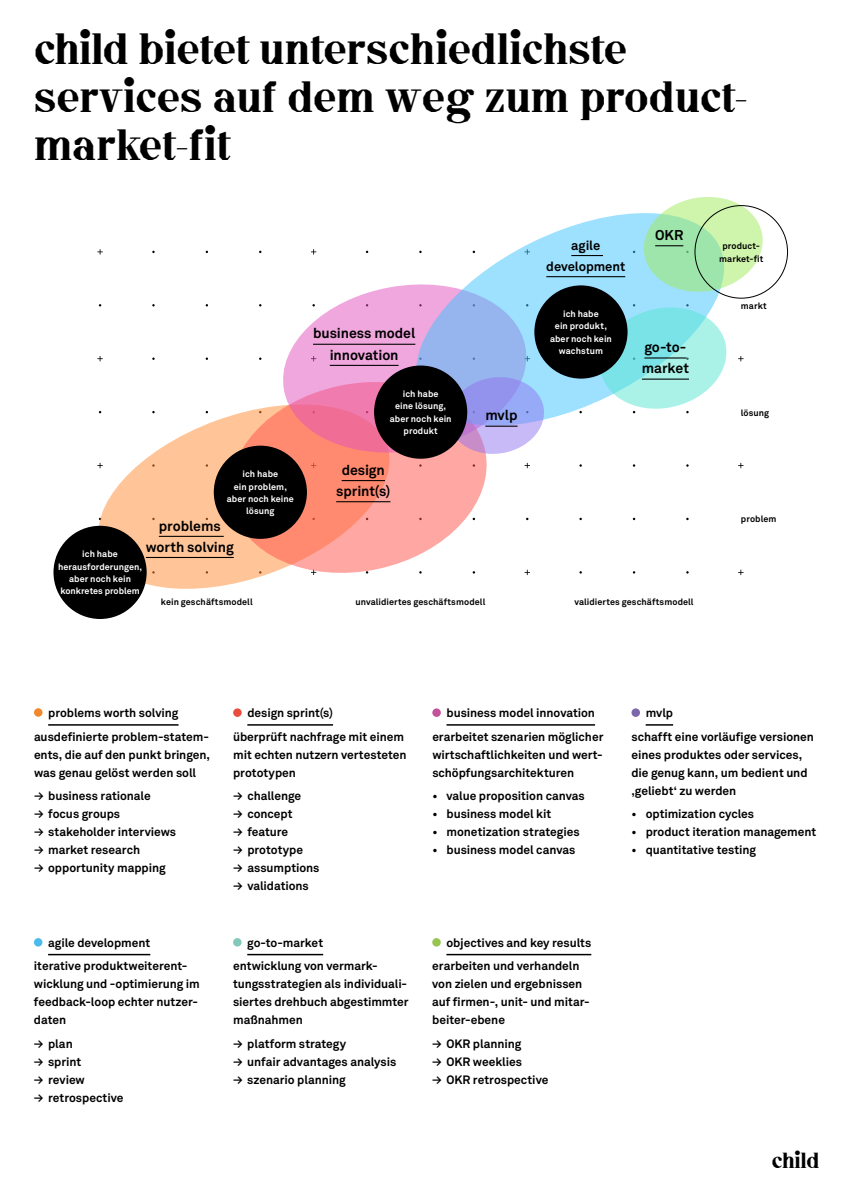
<style>
.page{position:relative;width:842px;height:1191px;background:#fff}
.page>*{position:absolute;margin:0;border:0;box-sizing:border-box;transform-origin:0 0}
.t1{font:40px/48px "Child Display";letter-spacing:-.01em;color:#000}
.t2{font:20px "Child Display";letter-spacing:-.025em;color:#000}
.t3{font:700 14.1px/21.1px "Akkurat Pro";letter-spacing:-.005em;color:#000;text-align:center}
.t4{font:700 13px/21.1px "Akkurat Pro";letter-spacing:-.005em;color:#000;text-align:center}
.t5{font:700 12px/18px "Akkurat Pro";letter-spacing:-.005em;color:#000}
.t6{font:700 9px/12.3px "Akkurat Pro";letter-spacing:.01em;color:#fff;text-align:center}
.t7{font:700 9px/12.3px "Akkurat Pro";letter-spacing:.01em;color:#000;text-align:center}
</style>
<div class="page">
<svg style="left:311px;top:249px;width:5px;height:5px"></svg>
<svg style="left:97px;top:249px;width:6px;height:5px"></svg>
<svg style="left:97px;top:356px;width:6px;height:5px"></svg>
<svg style="left:525px;top:463px;width:5px;height:5px"></svg>
<svg style="left:738px;top:463px;width:5px;height:5px"></svg>
<svg style="left:525px;top:570px;width:5px;height:5px"></svg>
<svg style="left:738px;top:570px;width:5px;height:5px"></svg>
<hr style="left:48px;top:724px;width:131px;height:1px;background:#000">
<div style="left:34px;top:708px;width:9px;height:8px;background:#f1882c;border-radius:50%"></div>
<hr style="left:247px;top:724px;width:86px;height:1px;background:#000">
<div style="left:233px;top:708px;width:9px;height:9px;background:#ea4c3d;border-radius:50%"></div>
<svg style="left:646px;top:724px;width:27px;height:1px"></svg>
<div style="left:631px;top:708px;width:9px;height:9px;background:#7d67ab;border-radius:50%"></div>
<hr style="left:48px;top:953px;width:102px;height:2px;background:#000">
<div style="left:34px;top:938px;width:8px;height:8px;background:#4bbbec;border-radius:50%"></div>
<hr style="left:247px;top:953px;width:76px;height:2px;background:#000">
<div style="left:233px;top:938px;width:9px;height:8px;background:#83c9b9;border-radius:50%"></div>
<hr style="left:446px;top:953px;width:145px;height:2px;background:#000">
<div style="left:432px;top:938px;width:9px;height:8px;background:#98c450;border-radius:50%"></div>
<hr style="left:446px;top:724px;width:149px;height:1px;background:#000">
<div style="left:432px;top:708px;width:9px;height:9px;background:#c2539a;border-radius:50%"></div>
<svg style="left:86px;top:411px;width:145px;height:189px;fill:#ffc598"></svg>
<svg style="left:221px;top:406px;width:266px;height:178px"></svg>
<svg style="left:276px;top:286px;width:211px;height:175px"></svg>
<svg style="left:400px;top:219px;width:195px;height:200px"></svg>
<svg style="left:446px;top:373px;width:101px;height:84px"></svg>
<hr style="left:313px;top:344px;width:102px;height:1px;background:#000">
<hr style="left:330px;top:365px;width:69px;height:1px;background:#000">
<hr style="left:571px;top:255px;width:32px;height:1px;background:#000">
<hr style="left:546px;top:276px;width:79px;height:1px;background:#000">
<hr style="left:485px;top:425px;width:32px;height:2px;background:#000">
<hr style="left:159px;top:536px;width:65px;height:1px;background:#000">
<hr style="left:146px;top:557px;width:88px;height:1px;background:#000">
<hr style="left:342px;top:480px;width:43px;height:1px;background:#000">
<hr style="left:336px;top:501px;width:54px;height:1px;background:#000">
<svg style="left:595px;top:197px;width:172px;height:217px"></svg>
<div style="left:374px;top:365px;width:93px;height:94px;background:#000;border-radius:50%"></div>
<div style="left:534px;top:285px;width:93px;height:93px;background:#000;border-radius:50%"></div>
<div style="left:214px;top:445px;width:93px;height:94px;background:#000;border-radius:50%"></div>
<div style="left:53px;top:526px;width:94px;height:93px;background:#000;border-radius:50%"></div>
<h1 class="t1" style="left:34px;top:28px;width:715px">child bietet unterschiedlichste<br>Services auf dem Weg zum Product-<br>Market-Fit</h1>
<p class="t6" style="left:227px;top:468px;width:69px">ich habe<br>ein problem, aber noch keine lösung</p>
<p class="t3" style="left:313px;top:323px;width:104px">business model innovation</p>
<p class="t6" style="left:390px;top:388px;width:63px">ich habe<br>eine lösung, aber noch kein produkt</p>
<p class="t3" style="left:336px;top:459px;width:56px">design sprint(s)</p>
<p class="t3" style="left:485px;top:405px;width:34px">mvlp</p>
<p class="t4" style="left:546px;top:234px;width:80px">agile development</p>
<p class="t6" style="left:550px;top:308px;width:63px">ich habe<br>ein produkt, aber noch kein wachstum</p>
<p class="t3" style="left:655px;top:224px;width:30px">OKR</p>
<p class="t3" style="left:642px;top:336px;width:49px;text-align:left">go-to&shy;market</p>
<p class="t3" style="left:146px;top:515px;width:89px">problems worth solving</p>
<p class="t6" style="left:58px;top:548px;width:86px">ich habe herausforderungen, aber noch kein konkretes problem</p>
<p class="t7" style="left:161px;top:595px;width:93px">kein geschäftsmodell</p>
<p class="t7" style="left:355px;top:595px;width:131px">unvalidiertes geschäftsmodell</p>
<p class="t7" style="left:574px;top:595px;width:121px">validiertes geschäftsmodell</p>
<p class="t7" style="left:719px;top:240px;width:46px">product&shy;market-fit</p>
<p class="t7" style="left:741px;top:299px;width:27px">markt</p>
<p class="t7" style="left:741px;top:406px;width:30px">lösung</p>
<p class="t7" style="left:741px;top:513px;width:37px">problem</p>
<p class="t5" style="left:34px;top:700px;width:176px;line-height:23.7px;text-indent:14px">problems worth solving ausdefinierte problem-statem-</p>
<p class="t5" style="left:34px;top:745px;width:177px">ents, die auf den punkt bringen, was genau gelöst werden soll</p>
<p class="t5" style="left:34px;top:787px;width:118px">→ business rationale</p>
<p class="t5" style="left:34px;top:805px;width:88px">→ focus groups</p>
<p class="t5" style="left:34px;top:823px;width:144px">→ stakeholder interviews</p>
<p class="t5" style="left:34px;top:841px;width:108px">→ market research</p>
<p class="t5" style="left:34px;top:859px;width:133px">→ opportunity mapping</p>
<p class="t5" style="left:34px;top:930px;width:155px;line-height:23.7px;text-indent:14px">agile development iterative produktweiterent-</p>
<p class="t5" style="left:34px;top:975px;width:167px">wicklung und -optimierung im feedback-loop echter nutzer&shy;daten</p>
<p class="t5" style="left:34px;top:1034px;width:40px">→ plan</p>
<p class="t5" style="left:34px;top:1052px;width:49px">→ sprint</p>
<p class="t5" style="left:34px;top:1070px;width:52px">→ review</p>
<p class="t5" style="left:34px;top:1088px;width:91px">→ retrospective</p>
<p class="t5" style="left:233px;top:700px;width:172px;line-height:23.7px;text-indent:14px">design sprint(s)<br>überprüft nachfrage mit einem</p>
<p class="t5" style="left:233px;top:745px;width:175px">mit echten nutzern vertesteten prototypen</p>
<p class="t5" style="left:233px;top:787px;width:70px">→ challenge</p>
<p class="t5" style="left:233px;top:805px;width:61px">→ concept</p>
<p class="t5" style="left:233px;top:823px;width:57px">→ feature</p>
<p class="t5" style="left:233px;top:841px;width:71px">→ prototype</p>
<p class="t5" style="left:233px;top:859px;width:88px">→ assumptions</p>
<p class="t5" style="left:233px;top:877px;width:77px">→ validations</p>
<p class="t5" style="left:233px;top:930px;width:146px;line-height:23.7px;text-indent:14px">go-to-market entwicklung von vermark-</p>
<p class="t5" style="left:233px;top:975px;width:177px">tungsstrategien als individuali&shy;siertes drehbuch abgestimmter maßnahmen</p>
<p class="t5" style="left:233px;top:1034px;width:115px">→ platform strategy</p>
<p class="t5" style="left:233px;top:1052px;width:165px">→ unfair advantages analysis</p>
<p class="t5" style="left:233px;top:1070px;width:114px">→ szenario planning</p>
<p class="t5" style="left:432px;top:700px;width:173px;line-height:23.7px;text-align:center">business model innovation erarbeitet szenarien möglicher</p>
<p class="t5" style="left:432px;top:745px;width:172px">wirtschaftlichkeiten und wert&shy;schöpfungsarchitekturen</p>
<p class="t5" style="left:432px;top:787px;width:154px">• value proposition canvas</p>
<p class="t5" style="left:432px;top:805px;width:121px">• business model kit</p>
<p class="t5" style="left:432px;top:823px;width:149px">• monetization strategies</p>
<p class="t5" style="left:432px;top:841px;width:145px">• business model canvas</p>
<p class="t5" style="left:432px;top:930px;width:161px;line-height:23.7px;text-indent:14px">objectives and key results erarbeiten und verhandeln</p>
<p class="t5" style="left:432px;top:975px;width:159px">von zielen und ergebnissen auf firmen-, unit- und mitar&shy;beiter-ebene</p>
<p class="t5" style="left:432px;top:1034px;width:91px">→ OKR planning</p>
<p class="t5" style="left:432px;top:1052px;width:91px">→ OKR weeklies</p>
<p class="t5" style="left:432px;top:1070px;width:118px">→ OKR retrospective</p>
<p class="t5" style="left:631px;top:700px;width:184px;line-height:23.7px;text-indent:14px">mvlp<br>schafft eine vorläufige versionen</p>
<p class="t5" style="left:631px;top:745px;width:178px">eines produktes oder services, die genug kann, um bedient und ‚geliebt‘ zu werden</p>
<p class="t5" style="left:631px;top:805px;width:124px">• optimization cycles</p>
<p class="t5" style="left:631px;top:823px;width:186px">• product iteration management</p>
<p class="t5" style="left:631px;top:841px;width:126px">• quantitative testing</p>
<h2 class="t2" style="left:772px;top:1150px;width:49px">child</h2>
</div>
